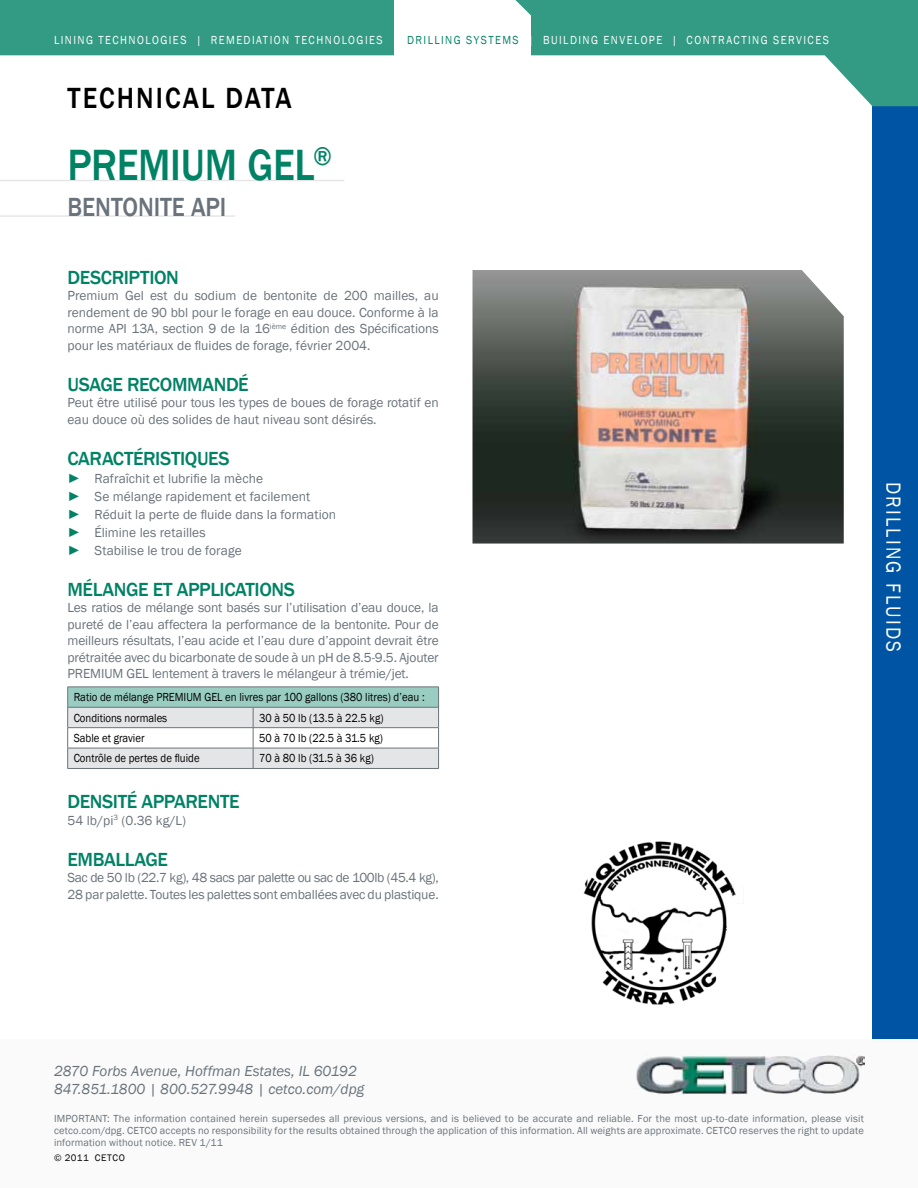
<style>
.page{position:relative;width:918px;height:1188px;background:#fff}
.page>*{position:absolute;margin:0;border:0;box-sizing:border-box;transform-origin:0 0}
.t1{font:500 45px "Franklin Gothic";letter-spacing:-.005em;color:#008265;scale:.9 1}
.t2{font:500 30px "Franklin Gothic";letter-spacing:.075em;color:#000;scale:.9 1}
.t3{font:500 27px "Franklin Gothic";color:#6a737b;scale:.9 1}
.t4{font:21px "Franklin Gothic";letter-spacing:.115em;color:#fff;scale:.9 1}
.t5{font:500 19.5px "Franklin Gothic";letter-spacing:-.02em;color:#008265}
.t6{font:italic 15px/18px "Franklin Gothic";color:#6a737b}
.t7{font:13.5px/16.5px "Franklin Gothic";color:#6a737b;text-align:justify}
.t8{font:13.5px/16.5px "Franklin Gothic";letter-spacing:-.02em;color:#6a737b}
.t9{font:12px/20.4px "Franklin Gothic";color:#000;scale:.9 1}
.t10{font:12px "Franklin Gothic";letter-spacing:.135em;color:#fff;scale:.9 1}
.t11{font:10.5px/12px "Franklin Gothic";letter-spacing:.015em;color:#6a737b;text-align:justify}
.t12{font:9.75px "Franklin Gothic";letter-spacing:.05em;color:#000}
.s1{color:#008265}
</style>
<div class="page">
<div style="left:872px;top:100px;width:46px;height:951px;background:#0054a4"></div>
<div style="left:0;top:1040px;width:918px;height:148px;background:#fafafa"></div>
<img style="left:636px;top:1055px;width:228px;height:39px">
<svg style="left:0;top:0;width:918px;height:106px;fill:#339b84"></svg>
<div style="left:395px;top:0;width:136px;height:61px;background:#fff"></div>
<svg style="left:515px;top:0;width:40px;height:19px"></svg>
<hr style="left:516px;top:0;width:46px;height:1px;background:#339b84">
<img style="left:472px;top:270px;width:372px;height:274px">
<hr style="left:0;top:215px;width:235px;height:2px;background:#e4e5e6">
<hr style="left:0;top:180px;width:344px;height:1px;background:#e4e5e6">
<hr style="left:68px;top:768px;width:185px;height:1px;background:#6a737b">
<hr style="left:253px;top:768px;width:186px;height:1px;background:#6a737b">
<svg style="left:67px;top:687px;width:372px;height:81px"></svg>
<hr style="left:68px;top:707px;width:185px;height:1px;background:#6a737b">
<hr style="left:253px;top:707px;width:186px;height:1px;background:#6a737b">
<img style="left:583px;top:841px;width:153px;height:164px">
<p class="t10" style="left:54px;top:33px;width:181px">Lining Technologies | Remed</p>
<p class="t10" style="left:252px;top:33px;width:56px">iat ion tec</p>
<p class="t10" style="left:316px;top:33px;width:370px">hnologies | <span class="s1">Drilling SYSTEMS</span> | Building Envelope</p>
<p class="t10" style="left:672px;top:33px;width:93px">| CONTR ACTING</p>
<p class="t10" style="left:773px;top:33px;width:63px">SERVICES</p>
<h2 class="t2" style="left:68px;top:80px;width:250px">TECHNICAL DATA</h2>
<h1 class="t1" style="left:68px;top:137px;width:295px">PREMIUM GEL<sup>®</sup></h1>
<h3 class="t3" style="left:68px;top:190px;width:149px">BENTONITE API</h3>
<h3 class="t5" style="left:68px;top:265px;width:113px">DESCRIPTION</h3>
<p class="t7" style="left:68px;top:288px;width:373px">Premium Gel est du sodium de bentonite de 200 mailles, au rendement de 90 bbl pour le forage en eau douce. Conforme à la norme API 13A, section 9 de la 16<sup>ième</sup> édition des Spécifications pour les matériaux de fluides de forage, février 2004.</p>
<h3 class="t5" style="left:68px;top:372px;width:183px">USAGE RECOMMANDÉ</h3>
<p class="t7" style="left:68px;top:395px;width:373px">Peut être utilisé pour tous les types de boues de forage rotatif en eau douce où des solides de haut niveau sont désirés.</p>
<h3 class="t5" style="left:68px;top:446px;width:164px">CARACTÉRISTIQUES</h3>
<p class="t7" style="left:67px;top:470px;width:270px;line-height:18px;text-align:left"><span class="s1">►</span> Rafraîchit et lubrifie la mèche<br><span class="s1">►</span> Se mélange rapidement et facilement<br><span class="s1">►</span> Réduit la perte de fluide dans la formation <span class="s1">►</span> Élimine les retailles<br><span class="s1">►</span> Stabilise le trou de forage</p>
<h3 class="t5" style="left:68px;top:577px;width:229px">MÉLANGE ET APPLICATIONS</h3>
<p class="t7" style="left:68px;top:600px;width:373px">Les ratios de mélange sont basés sur l’utilisation d’eau douce, la pureté de l’eau affectera la performance de la bentonite. Pour de meilleurs résultats, l’eau acide et l’eau dure d’appoint devrait être prétraitée avec du bicarbonate de soude à un pH de 8.5-9.5. Ajouter PREMIU M GEL lentement à travers le mélangeur à trémie/jet.</p>
<p class="t9" style="left:74px;top:687px;width:392px">Ratio de mélange PREMIU M GEL en livres par 100 gallons (380 litres) d’eau :<br>Conditions normales</p>
<p class="t9" style="left:259px;top:708px;width:140px">30 à 50 lb (13.5 à 22.5 kg)</p>
<p class="t9" style="left:74px;top:728px;width:80px">Sable et gravier</p>
<p class="t9" style="left:259px;top:728px;width:139px">50 à 70 lb (22.5 à 31.5 kg)</p>
<p class="t9" style="left:74px;top:749px;width:142px">Contrôle de pertes de fluide</p>
<p class="t9" style="left:259px;top:749px;width:129px">70 à 80 lb (31.5 à 36 kg)</p>
<h3 class="t5" style="left:68px;top:790px;width:163px">DENSITÉ APPARENTE</h3>
<p class="t7" style="left:68px;top:812px;width:120px">54 lb/pi<sup>3</sup> (0.36 kg/L)</p>
<h3 class="t5" style="left:68px;top:847px;width:100px">EMBALLAGE</h3>
<p class="t8" style="left:68px;top:870px;width:373px">Sac de 50 lb (22.7 kg), 48 sacs par palette ou sac de 100lb (45.4 kg),<br>28 par palette. Toutes les palettes sont emballées avec du plastique.</p>
<h3 class="t4" style="left:907px;top:482px;width:191px;rotate:90deg">Drilling Fluids</h3>
<p class="t6" style="left:54px;top:1062px;width:312px">2870 Forbs Avenue, Hoffman Estates, IL 60192<br>847.851.1800 | 800.527.9948 | cetco.com/dpg</p>
<p class="t11" style="left:54px;top:1113px;width:811px">I MPORTANT: The information contained herein supersedes all previous versions, and is believed to be accurate and reliable. For the most up-to-date information, please visit cetco.com/dpg. CETCO accepts no responsibility for the results obtained through the application of this information. All weights are approximate. CETCO reserves the right to update information without notice. REV 1/11</p>
<p class="t12" style="left:54px;top:1152px;width:72px">© 2011 CETCO</p>
</div>
